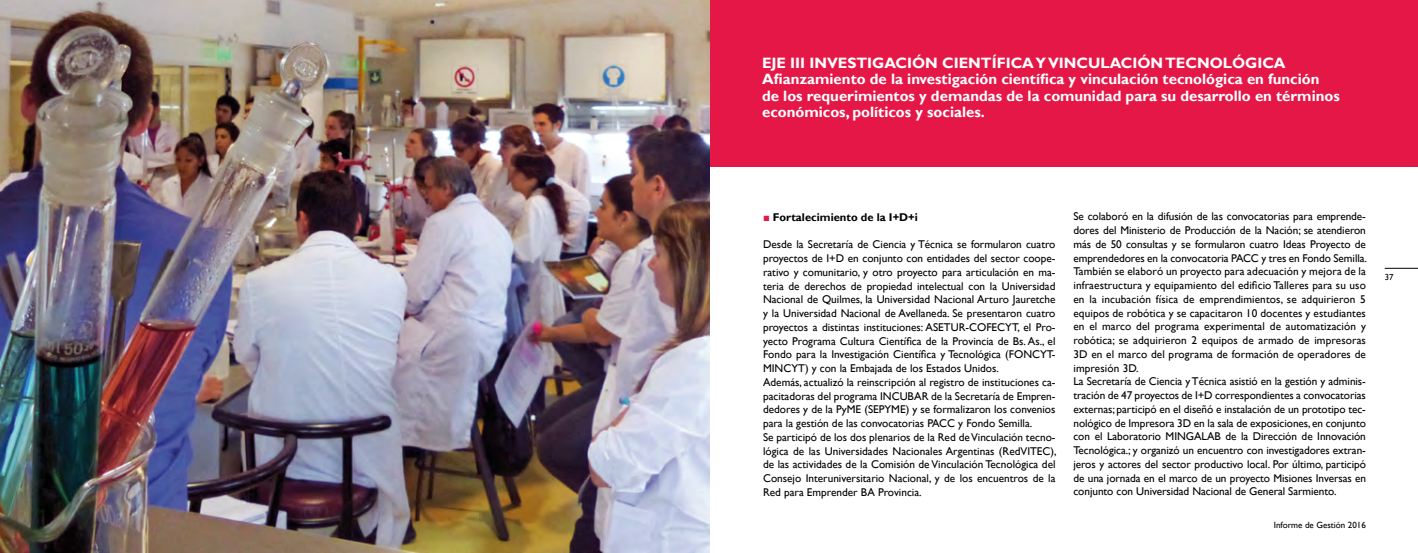
<style>
.page{position:relative;width:1418px;height:553px;background:#fff}
.page>*{position:absolute;margin:0;border:0;box-sizing:border-box;transform-origin:0 0}
.t1{font:700 15px/16.2px "Gill Sans";color:#fff}
.t2{font:11.25px/13.8px "Gill Sans";color:#000}
.t3{font:700 11.25px "Gill Sans";color:#000}
.t4{font:9px "Gill Sans";color:#000}
.t5{font:8.75px "Gill Sans";color:#000}
.s1{font-family:"Arial";color:#e41746}
</style>
<div class="page">
<hr style="left:1384px;top:268px;width:33px;height:1px;background:#000">
<div style="left:709px;top:0;width:708px;height:167px;background:#e41746"></div>
<img style="left:0;top:0;width:709px;height:553px">
<p class="t1" style="left:762px;top:55px;width:579px">EJE III INVESTIGACIÓN CIENTÍFICA Y VINCULACIÓN TECNOLÓGICA Afianzamiento de la investigación científica y vinculación tecnológica en función de los requerimientos y demandas de la comunidad para su desarrollo en términos económicos, políticos y sociales.</p>
<p class="t3" style="left:763px;top:210px;width:156px"><span class="s1">■</span> Fortalecimiento de la I+D+i</p>
<p class="t2" style="left:763px;top:238px;width:295px">Desde la Secretaría de Ciencia y Técnica se formularon cuatro proyectos de I+D en conjunto con entidades del sector coope&shy;rativo y comunitario, y otro proyecto para articulación en ma&shy;teria de derechos de propiedad intelectual con la Universidad Nacional de Quilmes, la Universidad Nacional Arturo Jauretche y la Universidad Nacional de Avellaneda. Se presentaron cuatro proyectos a distintas instituciones: ASETUR-COFECYT, el Pro&shy;yecto Programa Cultura Científica de la Provincia de Bs. As., el Fondo para la Investigación Científica y Tecnológica (FONCYT-MINCYT) y con la Embajada de los Estados Unidos.<br>Además, actualizó la reinscripción al registro de instituciones ca&shy;pacitadoras del programa INCUBAR de la Secretaría de Empren&shy;dedores y de la PyME (SEPYME) y se formalizaron los convenios para la gestión de las convocatorias PACC y Fondo Semilla.<br>Se participó de los dos plenarios de la Red de Vinculación tecno&shy;lógica de las Universidades Nacionales Argentinas (RedVITEC), de las actividades de la Comisión de Vinculación Tecnológica del Consejo Interuniversitario Nacional, y de los encuentros de la Red para Emprender BA Provincia.</p>
<p class="t2" style="left:1073px;top:210px;width:295px">Se colaboró en la difusión de las convocatorias para emprende&shy;dores del Ministerio de Producción de la Nación; se atendieron más de 50 consultas y se formularon cuatro Ideas Proyecto de emprendedores en la convocatoria PACC y tres en Fondo Semilla.<br>También se elaboró un proyecto para adecuación y mejora de la infraestructura y equipamiento del edificio Talleres para su uso en la incubación física de emprendimientos, se adquirieron 5 equipos de robótica y se capacitaron 10 docentes y estudiantes en el marco del programa experimental de automatización y robótica; se adquirieron 2 equipos de armado de impresoras 3D en el marco del programa de formación de operadores de impresión 3D.<br>La Secretaría de Ciencia y Técnica asistió en la gestión y adminis&shy;tración de 47 proyectos de I+D correspondientes a convocatorias externas; participó en el diseñó e instalación de un prototipo tec&shy;nológico de Impresora 3D en la sala de exposiciones, en conjunto con el Laboratorio MINGALAB de la Dirección de Innovación Tecnológica.; y organizó un encuentro con investigadores extran&shy;jeros y actores del sector productivo local. Por último, participó de una jornada en el marco de un proyecto Misiones Inversas en conjunto con Universidad Nacional de General Sarmiento.</p>
<p class="t4" style="left:1273px;top:520px;width:93px">Informe de Gestión 2016</p>
<p class="t5" style="left:1384px;top:272px;width:10px">37</p>
</div>
